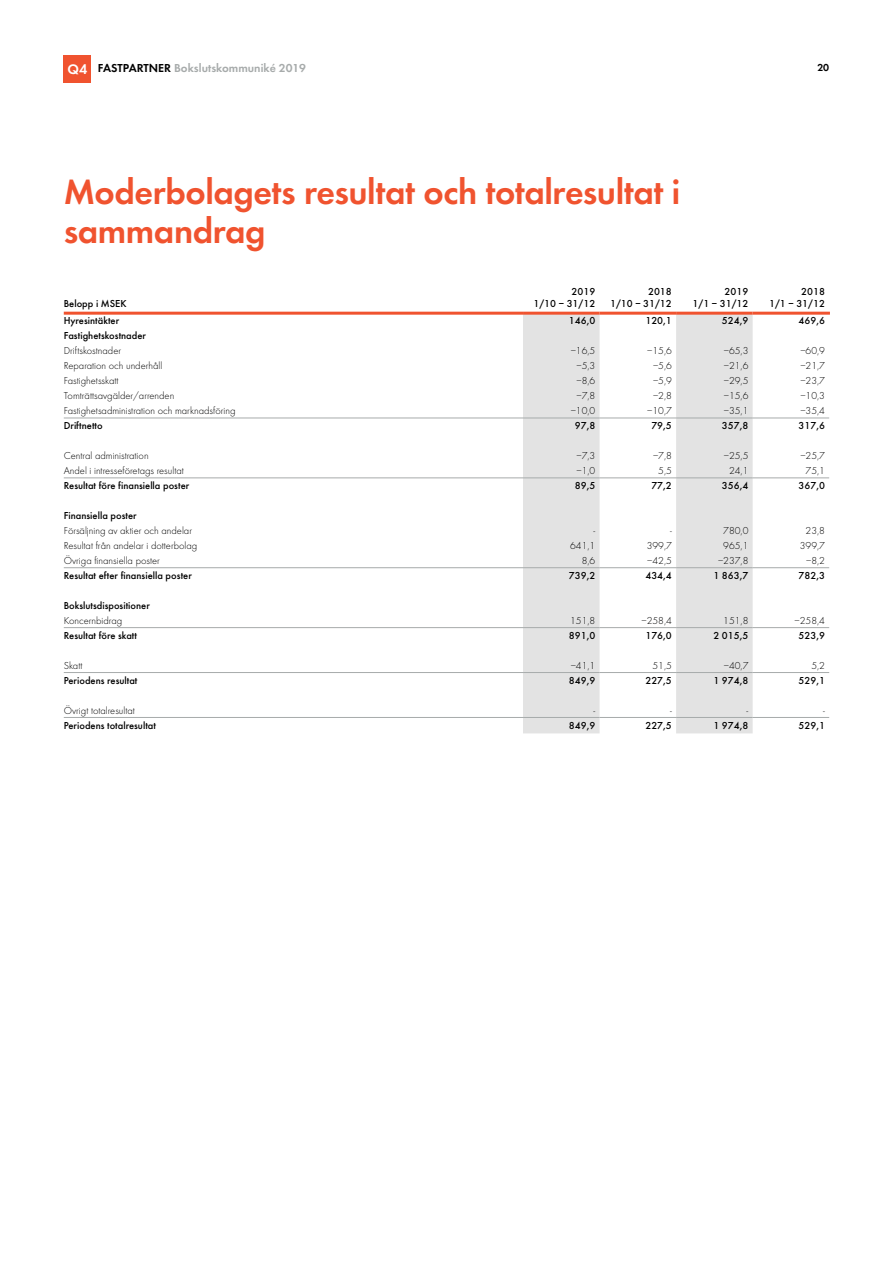
<style>
.page{position:relative;width:893px;height:1263px;background:#fff}
.page>*{position:absolute;margin:0;border:0;box-sizing:border-box;transform-origin:0 0}
.t1{font:600 36px/39px "Futura EFTU";letter-spacing:-.01em;color:#f0532f}
.t2{font:600 12px "Futura EFTU";color:#a7abab}
.t3{font:300 10.5px "Futura EFTU";color:#000}
.t4{font:500 10.5px/12px "Futura EFTU";color:#000;text-align:right}
.t5{font:600 10.5px "Futura EFTU";color:#000}
.s1{font-size:14.4px;color:#fff}
.s2{color:#000}
</style>
<div class="page">
<div style="left:64px;top:55px;width:27px;height:27px;background:#f0532f"></div>
<svg style="left:523px;top:315px;width:230px;height:418px;fill:#e3e3e3"></svg>
<hr style="left:64px;top:312px;width:459px;height:3px;background:#f0532f">
<hr style="left:64px;top:418px;width:459px;height:1px;background:#a7abab">
<hr style="left:523px;top:418px;width:77px;height:1px;background:#a7abab">
<hr style="left:600px;top:418px;width:76px;height:1px;background:#a7abab">
<hr style="left:676px;top:418px;width:77px;height:1px;background:#a7abab">
<hr style="left:753px;top:418px;width:76px;height:1px;background:#a7abab">
<hr style="left:64px;top:478px;width:459px;height:1px;background:#a7abab">
<hr style="left:523px;top:478px;width:77px;height:1px;background:#a7abab">
<hr style="left:600px;top:478px;width:76px;height:1px;background:#a7abab">
<hr style="left:676px;top:478px;width:77px;height:1px;background:#a7abab">
<hr style="left:753px;top:478px;width:76px;height:1px;background:#a7abab">
<hr style="left:64px;top:567px;width:459px;height:1px;background:#a7abab">
<hr style="left:523px;top:567px;width:77px;height:1px;background:#a7abab">
<hr style="left:600px;top:567px;width:76px;height:1px;background:#a7abab">
<hr style="left:676px;top:567px;width:77px;height:1px;background:#a7abab">
<hr style="left:753px;top:567px;width:76px;height:1px;background:#a7abab">
<hr style="left:64px;top:627px;width:459px;height:1px;background:#a7abab">
<hr style="left:523px;top:627px;width:77px;height:1px;background:#a7abab">
<hr style="left:600px;top:627px;width:76px;height:1px;background:#a7abab">
<hr style="left:676px;top:627px;width:77px;height:1px;background:#a7abab">
<hr style="left:753px;top:627px;width:76px;height:1px;background:#a7abab">
<hr style="left:64px;top:672px;width:459px;height:1px;background:#a7abab">
<hr style="left:523px;top:672px;width:77px;height:1px;background:#a7abab">
<hr style="left:600px;top:672px;width:76px;height:1px;background:#a7abab">
<hr style="left:676px;top:672px;width:77px;height:1px;background:#a7abab">
<hr style="left:753px;top:672px;width:76px;height:1px;background:#a7abab">
<hr style="left:64px;top:717px;width:459px;height:1px;background:#a7abab">
<hr style="left:523px;top:717px;width:77px;height:1px;background:#a7abab">
<hr style="left:600px;top:717px;width:76px;height:1px;background:#a7abab">
<hr style="left:676px;top:717px;width:77px;height:1px;background:#a7abab">
<hr style="left:753px;top:717px;width:76px;height:1px;background:#a7abab">
<hr style="left:523px;top:312px;width:77px;height:3px;background:#f0532f">
<hr style="left:600px;top:312px;width:76px;height:3px;background:#f0532f">
<hr style="left:676px;top:312px;width:77px;height:3px;background:#f0532f">
<hr style="left:753px;top:312px;width:77px;height:3px;background:#f0532f">
<p class="t2" style="left:68px;top:61px;width:240px"><span class="s1">Q4</span> <span class="s2">FASTPARTNER</span> Bokslutskommuniké 2019</p>
<p class="t5" style="left:817px;top:61px;width:13px">20</p>
<h1 class="t1" style="left:64px;top:172px;width:618px">Moderbolagets resultat och totalresultat i sammandrag</h1>
<p class="t4" style="left:64px;top:297px;width:64px">Belopp i MSEK</p>
<p class="t4" style="left:533px;top:285px;width:63px">2019<br>1/10 – 31/12</p>
<p class="t4" style="left:610px;top:285px;width:63px">2018<br>1/10 – 31/12</p>
<p class="t4" style="left:693px;top:285px;width:57px">2019<br>1/1 – 31/12</p>
<p class="t4" style="left:769px;top:285px;width:57px">2018<br>1/1 – 31/12</p>
<p class="t4" style="left:64px;top:315px;width:57px">Hyresintäkter</p>
<p class="t4" style="left:569px;top:315px;width:28px">146,0</p>
<p class="t4" style="left:645px;top:315px;width:28px">120,1</p>
<p class="t4" style="left:722px;top:315px;width:28px">524,9</p>
<p class="t4" style="left:798px;top:315px;width:28px">469,6</p>
<p class="t4" style="left:64px;top:330px;width:84px">Fastighetskostnader</p>
<p class="t3" style="left:64px;top:345px;width:59px">Driftskostnader</p>
<p class="t3" style="left:571px;top:345px;width:26px">–16,5</p>
<p class="t3" style="left:647px;top:345px;width:26px">–15,6</p>
<p class="t3" style="left:724px;top:345px;width:26px">–65,3</p>
<p class="t3" style="left:800px;top:345px;width:26px">–60,9</p>
<p class="t3" style="left:64px;top:360px;width:100px">Reparation och underhåll</p>
<p class="t3" style="left:576px;top:360px;width:20px">–5,3</p>
<p class="t3" style="left:653px;top:360px;width:20px">–5,6</p>
<p class="t3" style="left:724px;top:360px;width:26px">–21,6</p>
<p class="t3" style="left:800px;top:360px;width:26px">–21,7</p>
<p class="t3" style="left:64px;top:375px;width:56px">Fastighetsskatt</p>
<p class="t3" style="left:576px;top:375px;width:20px">–8,6</p>
<p class="t3" style="left:653px;top:375px;width:20px">–5,9</p>
<p class="t3" style="left:724px;top:375px;width:26px">–29,5</p>
<p class="t3" style="left:800px;top:375px;width:26px">–23,7</p>
<p class="t3" style="left:64px;top:390px;width:112px">Tomträttsavgälder/arrenden</p>
<p class="t3" style="left:576px;top:390px;width:20px">–7,8</p>
<p class="t3" style="left:653px;top:390px;width:20px">–2,8</p>
<p class="t3" style="left:724px;top:390px;width:26px">–15,6</p>
<p class="t3" style="left:800px;top:390px;width:26px">–10,3</p>
<p class="t3" style="left:64px;top:405px;width:173px">Fastighetsadministration och marknadsföring</p>
<p class="t3" style="left:571px;top:405px;width:26px">–10,0</p>
<p class="t3" style="left:647px;top:405px;width:26px">–10,7</p>
<p class="t3" style="left:724px;top:405px;width:26px">–35,1</p>
<p class="t3" style="left:800px;top:405px;width:26px">–35,4</p>
<p class="t4" style="left:64px;top:420px;width:40px">Driftnetto</p>
<p class="t4" style="left:575px;top:420px;width:22px">97,8</p>
<p class="t4" style="left:651px;top:420px;width:22px">79,5</p>
<p class="t4" style="left:722px;top:420px;width:28px">357,8</p>
<p class="t4" style="left:798px;top:420px;width:28px">317,6</p>
<p class="t3" style="left:64px;top:450px;width:86px">Central administration</p>
<p class="t3" style="left:576px;top:450px;width:20px">–7,3</p>
<p class="t3" style="left:653px;top:450px;width:20px">–7,8</p>
<p class="t3" style="left:724px;top:450px;width:26px">–25,5</p>
<p class="t3" style="left:800px;top:450px;width:26px">–25,7</p>
<p class="t3" style="left:64px;top:465px;width:122px">Andel i intresseföretags resultat</p>
<p class="t3" style="left:576px;top:465px;width:20px">–1,0</p>
<p class="t3" style="left:658px;top:465px;width:15px">5,5</p>
<p class="t3" style="left:729px;top:465px;width:21px">24,1</p>
<p class="t3" style="left:806px;top:465px;width:21px">75,1</p>
<p class="t4" style="left:64px;top:479px;width:127px">Resultat före finansiella poster</p>
<p class="t4" style="left:575px;top:479px;width:22px">89,5</p>
<p class="t4" style="left:651px;top:479px;width:22px">77,2</p>
<p class="t4" style="left:722px;top:479px;width:28px">356,4</p>
<p class="t4" style="left:798px;top:479px;width:28px">367,0</p>
<p class="t4" style="left:64px;top:509px;width:74px">Finansiella poster</p>
<p class="t3" style="left:64px;top:525px;width:130px">Försäljning av aktier och andelar</p>
<p class="t3" style="left:594px;top:525px;width:3px">-</p>
<p class="t3" style="left:670px;top:525px;width:3px">-</p>
<p class="t3" style="left:723px;top:525px;width:27px">780,0</p>
<p class="t3" style="left:806px;top:525px;width:21px">23,8</p>
<p class="t3" style="left:64px;top:540px;width:135px">Resultat från andelar i dotterbolag</p>
<p class="t3" style="left:570px;top:540px;width:27px">641,1</p>
<p class="t3" style="left:647px;top:540px;width:27px">399,7</p>
<p class="t3" style="left:723px;top:540px;width:27px">965,1</p>
<p class="t3" style="left:800px;top:540px;width:27px">399,7</p>
<p class="t3" style="left:64px;top:555px;width:98px">Övriga finansiella poster</p>
<p class="t3" style="left:582px;top:555px;width:15px">8,6</p>
<p class="t3" style="left:647px;top:555px;width:26px">–42,5</p>
<p class="t3" style="left:718px;top:555px;width:32px">–237,8</p>
<p class="t3" style="left:806px;top:555px;width:20px">–8,2</p>
<p class="t4" style="left:64px;top:569px;width:130px">Resultat efter finansiella poster</p>
<p class="t4" style="left:569px;top:569px;width:28px">739,2</p>
<p class="t4" style="left:645px;top:569px;width:28px">434,4</p>
<p class="t4" style="left:713px;top:569px;width:37px">1 863,7</p>
<p class="t4" style="left:798px;top:569px;width:28px">782,3</p>
<p class="t4" style="left:64px;top:599px;width:88px">Bokslutsdispositioner</p>
<p class="t3" style="left:64px;top:615px;width:60px">Koncernbidrag</p>
<p class="t3" style="left:570px;top:615px;width:27px">151,8</p>
<p class="t3" style="left:641px;top:615px;width:32px">–258,4</p>
<p class="t3" style="left:723px;top:615px;width:27px">151,8</p>
<p class="t3" style="left:795px;top:615px;width:32px">–258,4</p>
<p class="t4" style="left:64px;top:629px;width:75px">Resultat före skatt</p>
<p class="t4" style="left:569px;top:629px;width:28px">891,0</p>
<p class="t4" style="left:645px;top:629px;width:28px">176,0</p>
<p class="t4" style="left:713px;top:629px;width:37px">2 015,5</p>
<p class="t4" style="left:798px;top:629px;width:28px">523,9</p>
<p class="t3" style="left:64px;top:660px;width:20px">Skatt</p>
<p class="t3" style="left:571px;top:660px;width:26px">–41,1</p>
<p class="t3" style="left:652px;top:660px;width:21px">51,5</p>
<p class="t3" style="left:724px;top:660px;width:26px">–40,7</p>
<p class="t3" style="left:811px;top:660px;width:15px">5,2</p>
<p class="t4" style="left:64px;top:674px;width:75px">Periodens resultat</p>
<p class="t4" style="left:569px;top:674px;width:28px">849,9</p>
<p class="t4" style="left:645px;top:674px;width:28px">227,5</p>
<p class="t4" style="left:713px;top:674px;width:37px">1 974,8</p>
<p class="t4" style="left:798px;top:674px;width:28px">529,1</p>
<p class="t3" style="left:64px;top:704px;width:73px">Övrigt totalresultat</p>
<p class="t3" style="left:594px;top:704px;width:3px">-</p>
<p class="t3" style="left:670px;top:704px;width:3px">-</p>
<p class="t3" style="left:747px;top:704px;width:3px">-</p>
<p class="t3" style="left:823px;top:704px;width:3px">-</p>
<p class="t4" style="left:64px;top:720px;width:94px">Periodens totalresultat</p>
<p class="t4" style="left:569px;top:720px;width:28px">849,9</p>
<p class="t4" style="left:645px;top:720px;width:28px">227,5</p>
<p class="t4" style="left:713px;top:720px;width:37px">1 974,8</p>
<p class="t4" style="left:798px;top:720px;width:28px">529,1</p>
</div>
